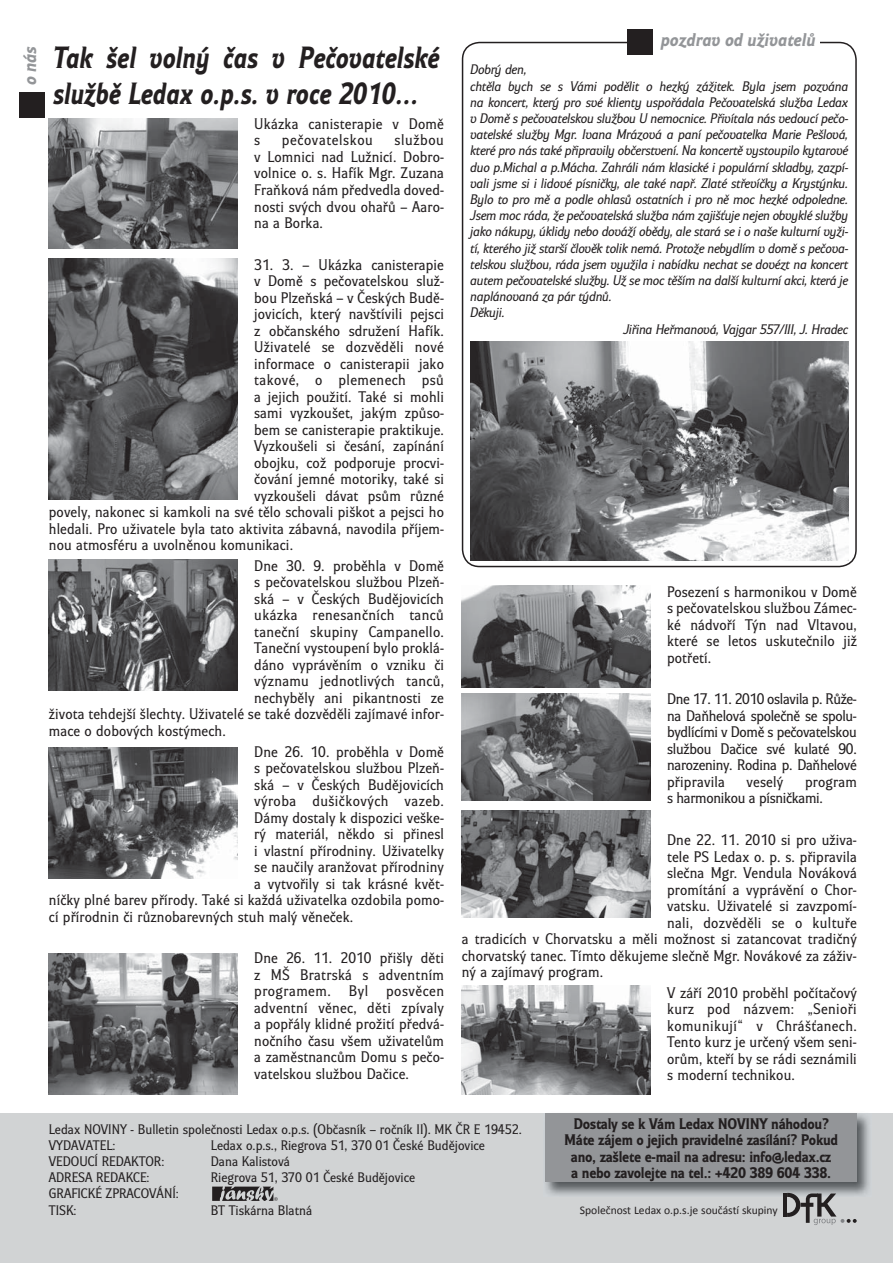
<style>
.page{position:relative;width:893px;height:1263px;background:#fff}
.page>*{position:absolute;margin:0;border:0;box-sizing:border-box;transform-origin:0 0}
.t1{font:italic 700 30px/36px "Ideal Gothic 2";color:#231f20;scale:.88 1}
.t2{font:italic 700 18px "Ideal Gothic 2";color:#939598}
.t3{font:15px/16.5px "Ideal Gothic 2";letter-spacing:.01em;color:#231f20;text-align:justify}
.t4{font:700 15px/16.5px "Ideal Gothic 2";letter-spacing:-.02em;color:#231f20;text-align:center}
.t5{font:15px "Ideal Gothic 2";letter-spacing:.03em;color:#231f20}
.t6{font:15px/16.5px "Ideal Gothic 2";letter-spacing:-.02em;color:#231f20}
.t7{font:15px "Ideal Gothic 2";letter-spacing:.04em;color:#231f20}
.t8{font:italic 13.5px "Ideal Gothic 2";letter-spacing:-.02em;color:#231f20}
.t9{font:13.5px/16.2px "Ideal Gothic 2";color:#231f20}
.t10{font:11.55px "Calibri";color:#231f20}
</style>
<div class="page">
<div style="left:19px;top:92px;width:26px;height:26px;background:#231f20"></div>
<div style="left:462px;top:42px;width:395px;height:525px;border:2px solid #231f20;border-radius:17px"></div>
<div style="left:653px;top:29px;width:167px;height:26px;background:#fff"></div>
<div style="left:627px;top:29px;width:26px;height:26px;background:#231f20"></div>
<div style="left:0;top:1113px;width:893px;height:150px;background:#d1d3d4"></div>
<img style="left:545px;top:1113px;width:325px;height:83px">
<div style="left:546px;top:1113px;width:311px;height:69px;background:#939598"></div>
<svg style="left:212px;top:1186px;width:66px;height:15px"></svg>
<hr style="left:783px;top:1193px;width:4px;height:24px;background:#231f20">
<svg style="left:787px;top:1193px;width:70px;height:32px"></svg>
<img style="left:470px;top:342px;width:378px;height:219px">
<img style="left:49px;top:118px;width:188px;height:131px">
<img style="left:49px;top:560px;width:188px;height:130px">
<img style="left:49px;top:747px;width:188px;height:131px">
<img style="left:49px;top:953px;width:188px;height:141px">
<img style="left:462px;top:586px;width:188px;height:101px">
<img style="left:462px;top:693px;width:188px;height:107px">
<img style="left:462px;top:810px;width:188px;height:107px">
<img style="left:462px;top:986px;width:188px;height:108px">
<img style="left:49px;top:258px;width:188px;height:242px">
<p class="t2" style="left:23px;top:85px;width:41px;rotate:-90deg">o nás</p>
<h1 class="t1" style="left:53px;top:43px;width:441px">Tak šel volný čas v Pečovatelské službě Ledax o.p.s. v roce 2010…</h1>
<p class="t3" style="left:254px;top:117px;width:191px">Ukázka canisterapie v Domě s</p>
<p class="t3" style="left:254px;top:133px;width:191px;text-indent:140px">službou v Lomnici nad Lužnicí. Dobro&shy;volnice o. s. Hafík Mgr. Zuzana Fraňková nám předvedla doved&shy;nosti svých dvou ohařů – Aaro&shy;na a Borka.</p>
<p class="t3" style="left:254px;top:257px;width:191px">31. 3. – Ukázka canisterapie</p>
<p class="t3" style="left:254px;top:274px;width:191px">v Domě s pečovatelskou služ-</p>
<p class="t3" style="left:254px;top:290px;width:191px">bou Plzeňská – v Českých Budě-</p>
<p class="t3" style="left:254px;top:307px;width:191px">jovicích, který navštívili pejsci</p>
<p class="t3" style="left:254px;top:323px;width:191px">z občanského sdružení Hafík.</p>
<p class="t3" style="left:254px;top:340px;width:191px">Uživatelé se dozvěděli nové</p>
<p class="t3" style="left:254px;top:356px;width:191px">informace o canisterapii jako</p>
<p class="t5" style="left:254px;top:374px;width:191px">takové, o plemenech psů</p>
<p class="t3" style="left:254px;top:389px;width:191px">a jejich použití. Také si mohli</p>
<p class="t3" style="left:254px;top:406px;width:191px">sami vyzkoušet, jakým způso-</p>
<p class="t3" style="left:254px;top:422px;width:191px">bem se canisterapie praktikuje.</p>
<p class="t3" style="left:254px;top:439px;width:191px">Vyzkoušeli si česání, zapínání</p>
<p class="t3" style="left:254px;top:455px;width:191px">obojku, což podporuje procvi-</p>
<p class="t3" style="left:254px;top:472px;width:191px">čování jemné motoriky, také si</p>
<p class="t3" style="left:254px;top:488px;width:191px">vyzkoušeli dávat psům různé</p>
<p class="t3" style="left:49px;top:505px;width:397px">povely, nakonec si kamkoli na své tělo schovali piškot a pejsci ho</p>
<p class="t3" style="left:49px;top:521px;width:397px">hledali. Pro uživatele byla tato aktivita zábavná, navodila příjem-</p>
<p class="t3" style="left:49px;top:538px;width:246px">nou atmosféru a uvolněnou komunikaci.</p>
<p class="t3" style="left:254px;top:559px;width:191px">Dne 30. 9. proběhla v Domě</p>
<p class="t3" style="left:254px;top:575px;width:191px">s pečovatelskou službou Plzeň-</p>
<p class="t3" style="left:254px;top:592px;width:191px">ská – v Českých Budějovicích</p>
<p class="t3" style="left:254px;top:608px;width:191px">ukázka renesančních tanců</p>
<p class="t3" style="left:254px;top:625px;width:191px">taneční skupiny Campanello.</p>
<p class="t3" style="left:254px;top:641px;width:191px">Taneční vystoupení bylo proklá-</p>
<p class="t3" style="left:254px;top:658px;width:191px">dáno vyprávěním o vzniku či</p>
<p class="t3" style="left:254px;top:674px;width:191px">významu jednotlivých tanců,</p>
<p class="t3" style="left:254px;top:691px;width:191px">nechyběly ani pikantnosti ze</p>
<p class="t3" style="left:49px;top:707px;width:397px">života tehdejší šlechty. Uživatelé se také dozvěděli zajímavé infor-</p>
<p class="t3" style="left:49px;top:724px;width:178px">mace o dobových kostýmech.</p>
<p class="t3" style="left:254px;top:744px;width:191px">Dne 26. 10. proběhla v Domě</p>
<p class="t3" style="left:254px;top:761px;width:191px">s pečovatelskou službou Plzeň-</p>
<p class="t3" style="left:254px;top:777px;width:191px">ská – v Českých Budějovicích</p>
<p class="t5" style="left:254px;top:795px;width:191px">výroba dušičkových vazeb.</p>
<p class="t3" style="left:254px;top:810px;width:191px">Dámy dostaly k dispozici veške-</p>
<p class="t3" style="left:254px;top:827px;width:191px">rý materiál, někdo si přinesl</p>
<p class="t3" style="left:254px;top:843px;width:191px">i vlastní přírodniny. Uživatelky</p>
<p class="t3" style="left:254px;top:860px;width:191px">se naučily aranžovat přírodniny</p>
<p class="t3" style="left:254px;top:876px;width:191px">a vytvořily si tak krásné květ-</p>
<p class="t3" style="left:49px;top:893px;width:397px">níčky plné barev přírody. Také si každá uživatelka ozdobila pomo-</p>
<p class="t3" style="left:49px;top:909px;width:306px">cí přírodnin či různobarevných stuh malý věneček.</p>
<p class="t3" style="left:254px;top:951px;width:191px">Dne 26. 11. 2010 přišly děti z MŠ Bratrská s adventním programem. Byl posvěcen adventní věnec, děti zpívaly a popřály klidné prožití předvá&shy;nočního času všem uživatelům a zaměstnancům Domu s pečo&shy;vatelskou službou Dačice.</p>
<p class="t7" style="left:282px;top:135px;width:92px">pečovatelskou</p>
<p class="t2" style="left:661px;top:33px;width:156px">pozdrav od uživatelů</p>
<p class="t8" style="left:470px;top:65px;width:58px">Dobrý den,</p>
<p class="t8" style="left:470px;top:81px;width:379px">chtěla bych se s Vámi podělit o hezký zážitek. Byla jsem pozvána</p>
<p class="t8" style="left:470px;top:97px;width:379px">na koncert, který pro své klienty uspořádala Pečovatelská služba Ledax</p>
<p class="t8" style="left:470px;top:113px;width:379px">v Domě s pečovatelskou službou U nemocnice. Přivítala nás vedoucí pečo-</p>
<p class="t8" style="left:470px;top:129px;width:379px">vatelské služby Mgr. Ivana Mrázová a paní pečovatelka Marie Pešlová,</p>
<p class="t8" style="left:470px;top:146px;width:379px">které pro nás také připravily občerstvení. Na koncertě vystoupilo kytarové</p>
<p class="t8" style="left:470px;top:162px;width:379px">duo p.Michal a p.Mácha. Zahráli nám klasické i populární skladby, zazpí-</p>
<p class="t8" style="left:470px;top:178px;width:379px">vali jsme si i lidové písničky, ale také např. Zlaté střevíčky a Krystýnku.</p>
<p class="t8" style="left:470px;top:194px;width:379px">Bylo to pro mě a podle ohlasů ostatních i pro ně moc hezké odpoledne.</p>
<p class="t8" style="left:470px;top:210px;width:379px">Jsem moc ráda, že pečovatelská služba nám zajišťuje nejen obvyklé služby</p>
<p class="t8" style="left:470px;top:227px;width:379px">jako nákupy, úklidy nebo dováží obědy, ale stará se i o naše kulturní vyži-</p>
<p class="t8" style="left:470px;top:243px;width:379px">tí, kterého již starší člověk tolik nemá. Protože nebydlím v domě s pečova-</p>
<p class="t8" style="left:470px;top:259px;width:379px">telskou službou, ráda jsem využila i nabídku nechat se dovézt na koncert</p>
<p class="t8" style="left:470px;top:275px;width:380px">autem pečovatelské služby. Už se moc těším na další kulturní akci, která je</p>
<p class="t8" style="left:470px;top:291px;width:143px">naplánovaná za pár týdnů.</p>
<p class="t8" style="left:470px;top:308px;width:36px">Děkuji.</p>
<p class="t8" style="left:623px;top:324px;width:226px">Jiřina Heřmanová, Vajgar 557/III, J. Hradec</p>
<p class="t3" style="left:667px;top:585px;width:191px">Posezení s harmonikou v Domě s pečovatelskou službou Zámec&shy;ké nádvoří Týn nad Vltavou, které se letos uskutečnilo již potřetí.</p>
<p class="t3" style="left:667px;top:692px;width:191px">Dne 17. 11. 2010 oslavila p. Růže&shy;na Daňhelová společně se spolu&shy;bydlícími v Domě s pečovatelskou službou Dačice své kulaté 90. narozeniny. Rodina p. Daňhelové připravila</p>
<p class="t3" style="left:747px;top:775px;width:38px">veselý</p>
<p class="t6" style="left:667px;top:775px;width:191px;text-indent:138px">program s harmonikou a písničkami.</p>
<p class="t3" style="left:667px;top:833px;width:191px">Dne 22. 11. 2010 si pro uživa-</p>
<p class="t3" style="left:667px;top:849px;width:191px">tele PS Ledax o. p. s. připravila</p>
<p class="t3" style="left:667px;top:866px;width:191px">slečna Mgr. Vendula Nováková</p>
<p class="t3" style="left:667px;top:882px;width:191px">promítání a vyprávění o Chor-</p>
<p class="t3" style="left:667px;top:899px;width:191px">vatsku. Uživatelé si zavzpomí-</p>
<p class="t3" style="left:667px;top:915px;width:191px">nali, dozvěděli se o kultuře</p>
<p class="t3" style="left:462px;top:932px;width:397px">a tradicích v Chorvatsku a měli možnost si zatancovat tradičný</p>
<p class="t3" style="left:462px;top:948px;width:396px">chorvatský tanec. Tímto děkujeme slečně Mgr. Novákové za záživ-</p>
<p class="t3" style="left:462px;top:965px;width:143px">ný a zajímavý program.</p>
<p class="t3" style="left:667px;top:986px;width:191px">V září 2010 proběhl počítačový kurz pod názvem: „Senioři komunikují“ v Chrášťanech.<br>Tento kurz je určený všem seni&shy;orům, kteří by se rádi seznámili s moderní technikou.</p>
<p class="t9" style="left:49px;top:1122px;width:474px">Ledax NOVINY - Bulletin společnosti Ledax o.p.s. (Občasník – ročník II). MK ČR E 19452.<br>VYDAVATEL:</p>
<p class="t9" style="left:211px;top:1138px;width:276px">Ledax o.p.s., Riegrova 51, 370 01 České Budějovice</p>
<p class="t9" style="left:49px;top:1154px;width:117px">VEDOUCÍ REDAKTOR:</p>
<p class="t9" style="left:211px;top:1154px;width:81px">Dana Kalistová</p>
<p class="t9" style="left:49px;top:1170px;width:102px">ADRESA REDAKCE:</p>
<p class="t9" style="left:211px;top:1170px;width:206px">Riegrova 51, 370 01 České Budějovice</p>
<p class="t9" style="left:49px;top:1187px;width:131px">GRAFICKÉ ZPRACOVÁNÍ:<br>TISK:</p>
<p class="t9" style="left:211px;top:1203px;width:103px">BT Tiskárna Blatná</p>
<p class="t4" style="left:564px;top:1116px;width:276px">Dostaly se k Vám Ledax NOVINY náhodou?<br>Máte zájem o jejich pravidelné zasílání? Pokud ano, zašlete e-mail na adresu: info@ledax.cz<br>a nebo zavolejte na tel.: +420 389 604 338.</p>
<p class="t10" style="left:580px;top:1206px;width:199px">Společnost Ledax o.p.s.je součástí skupiny</p>
</div>
